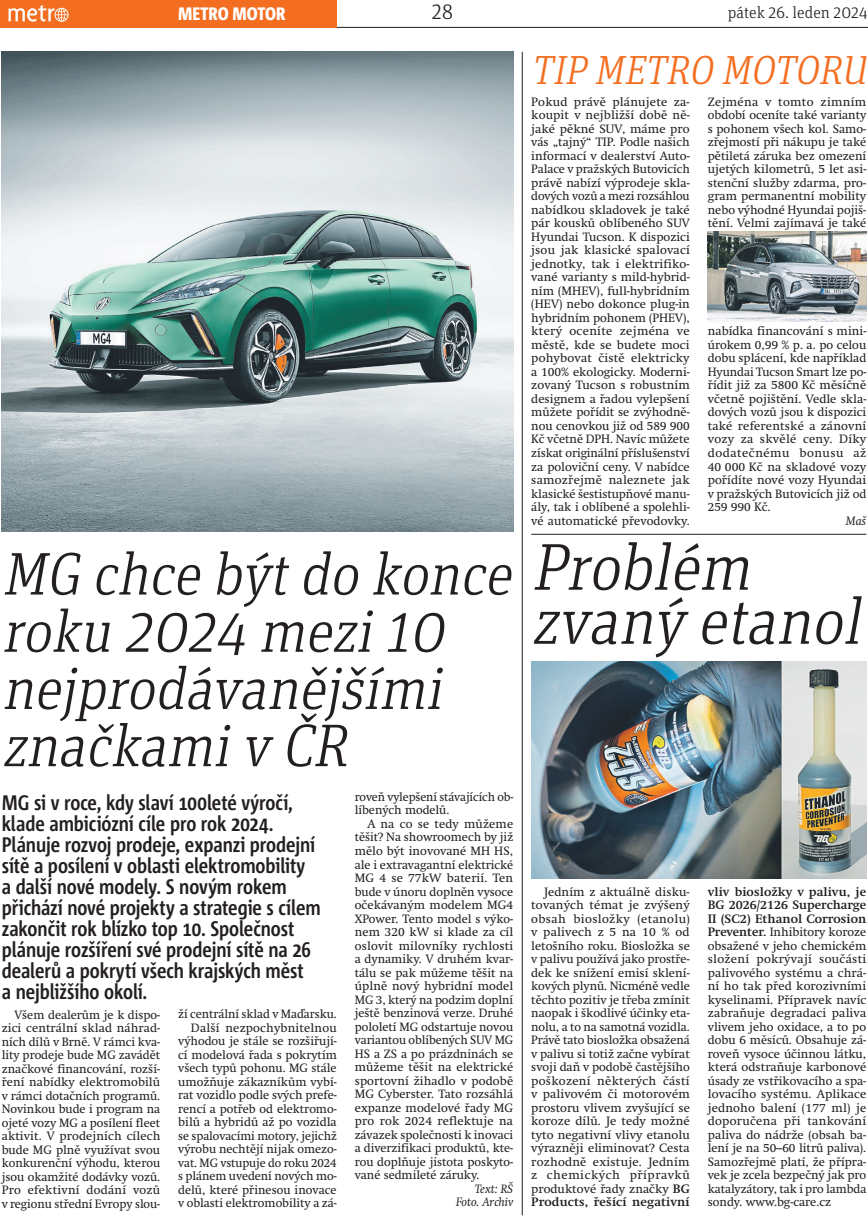
<style>
.page{position:relative;width:868px;height:1217px;background:#fff}
.page>*{position:absolute;margin:0;border:0;box-sizing:border-box;transform-origin:0 0}
.t1{font:italic 300 66.15px/54px "Unit Slab Pro";color:#231f20}
.t2{font:italic 300 60.15px/57.2px "Unit Slab Pro";color:#231f20}
.t3{font:italic 300 40.65px "Unit Slab Pro";color:#f36e21}
.t4{font:700 21px/21px "Corpid Cd OT";letter-spacing:-.005em;color:#231f20}
.t5{font:300 21px "Unit Slab Pro";color:#231f20}
.t6{font:800 18px "Corpid Cd OT";color:#fff}
.t7{font:300 16.5px "Unit Slab Pro";color:#231f20}
.t8{font:12px/13.5px "Metro Swift";color:#231f20;text-align:justify}
.t9{font:italic 12px/13.5px "Metro Swift";color:#231f20;text-align:right}
.s1{font-weight:700}
</style>
<div class="page">
<hr style="left:0;top:27px;width:867px;height:1px;background:#231f20">
<div style="left:0;top:0;width:337px;height:27px;background:#f36e21"></div>
<svg style="left:9px;top:5px;width:60px;height:17px"></svg>
<hr style="left:522px;top:52px;width:1px;height:1162px;background:#231f20">
<hr style="left:531px;top:534px;width:335px;height:1px;background:#231f20">
<img style="left:2px;top:52px;width:511px;height:479px">
<img style="left:531px;top:661px;width:335px;height:217px">
<img style="left:707px;top:231px;width:159px;height:90px">
<h3 class="t6" style="left:178px;top:3px;width:98px">METRO MOTor</h3>
<h3 class="t5" style="left:431px;top:-2px;width:23px">28</h3>
<h3 class="t7" style="left:727px;top:2px;width:141px">pátek 26. leden 2024</h3>
<h2 class="t2" style="left:2px;top:543px;width:523px">MG chce býtdo konce roku 2024 mezi10 nejprodávanějšími značkamiv ČR</h2>
<p class="t4" style="left:2px;top:791px;width:320px">MG si v roce, kdy slaví 100leté výročí, klade ambiciózní cíle pro rok 2024.<br>Plánuje rozvoj prodeje, expanzi prodejní sítě a posílení v oblasti elektromobility<br>a další nové modely. S novým rokem přichází nové projekty a strategie s cílem zakončit rok blízko top 10. Společnost plánuje rozšíření své prodejní sítě na 26 dealerů a pokrytí všech krajských měst<br>a nejbližšího okolí.</p>
<p class="t8" style="left:355px;top:790px;width:160px">roveň vylepšení stávajících ob&shy;líbených modelů.</p>
<p class="t8" style="left:355px;top:817px;width:160px;text-indent:13px">A na co se tedy můžeme těšit? Na showroomech by již mělo být inovované MH HS, ale i extravagantní elektrické MG 4 se 77kW baterií. Ten bude v únoru doplněn vysoce očekávaným modelem MG4<br>XPower. Tento model s výko&shy;nem 320 kW si klade za cíl oslovit milovníky rychlosti a dynamiky. V druhém kvar&shy;tálu se pak můžeme těšit na úplně nový hybridní model MG 3, který na podzim doplní ještě benzinová verze. Druhé pololetí MG odstartuje novou variantou oblíbených SUV MG HS a ZS a po prázdninách se můžeme těšit na elektrické sportovní žihadlo v podobě MG Cyberster. Tato rozsáhlá expanze modelové řady MG pro rok 2024 reflektuje na závazek společnosti k inovaci a diverzifikaci produktů, kte&shy;rou doplňuje jistota poskyto&shy;vané sedmileté záruky.</p>
<p class="t9" style="left:456px;top:1181px;width:59px">Text: RŠ<br>Foto. Archiv</p>
<p class="t8" style="left:2px;top:1007px;width:160px;text-indent:13px">Všem dealerům je k dispo&shy;zici centrální sklad náhrad&shy;ních dílů v Brně. V rámci kva&shy;lity prodeje bude MG zavádět značkové financování, rozší&shy;ření nabídky elektromobilů v rámci dotačních programů.<br>Novinkou bude i program na ojeté vozy MG a posílení fleet aktivit. V prodejních cílech bude MG plně využívat svou konkurenční výhodu, kterou jsou okamžité dodávky vozů.<br>Pro efektivní dodání vozů v regionu střední Evropy slou-</p>
<p class="t8" style="left:178px;top:1007px;width:160px;text-align:right">ží centrální sklad v Maďarsku.<br>Další nezpochybnitelnou výhodou je stále se rozšiřují&shy;cí modelová řada s pokrytím všech typů pohonu. MG stále umožňuje zákazníkům vybí&shy;rat vozidlo podle svých prefe&shy;rencí a potřeb od elektromo&shy;bilů a hybridů až po vozidla se spalovacími motory, jejichž výrobu nechtějí nijak omezo&shy;vat. MG vstupuje do roku 2024 s plánem uvedení nových mo&shy;delů, které přinesou inovace v oblasti elektromobility a zá-</p>
<h3 class="t3" style="left:531px;top:44px;width:345px">TIP METRO MOTORU</h3>
<p class="t8" style="left:531px;top:95px;width:160px">Pokud právě plánujete za&shy;koupit v nejbližší době ně&shy;jaké pěkné SUV, máme pro vás „tajný“ TIP. Podle našich informací v dealerství Auto-Palace v pražských Butovicích právě nabízí výprodeje skla&shy;dových vozů a mezi rozsáhlou nabídkou skladovek je také pár kousků oblíbeného SUV Hyundai Tucson. K dispozici jsou jak klasické spalovací jednotky, tak i elektrifiko&shy;vané varianty s mild-hybrid&shy;ním (MHEV), full-hybridním (HEV) nebo dokonce plug-in hybridním pohonem (PHEV), který oceníte zejména ve městě, kde se budete moci pohybovat čistě elektricky a 100% ekologicky. Moderni&shy;zovaný Tucson s robustním designem a řadou vylepšení můžete pořídit se zvýhodně&shy;nou cenovkou již od 589 900<br>Kč včetně DPH. Navíc můžete získat originální příslušenství za poloviční ceny. V nabídce samozřejmě naleznete jak klasické šestistupňové manu&shy;ály, tak i oblíbené a spolehli&shy;vé automatické převodovky.</p>
<p class="t8" style="left:707px;top:95px;width:160px">Zejména v tomto zimním období oceníte také varianty s pohonem všech kol. Samo&shy;zřejmostí při nákupu je také pětiletá záruka bez omezení ujetých kilometrů, 5 let asi&shy;stenční služby zdarma, pro&shy;gram permanentní mobility nebo výhodné Hyundai pojiš&shy;tění. Velmi zajímavá je také</p>
<p class="t8" style="left:707px;top:324px;width:160px">nabídka financování s mini&shy;úrokem 0,99 % p. a. po celou dobu splácení, kde například Hyundai Tucson Smart lze po&shy;řídit již za 5800 Kč měsíčně včetně pojištění. Vedle skla&shy;dových vozů jsou k dispozici také referentské a zánovní vozy za skvělé ceny. Díky dodatečnému bonusu až 40 000 Kč na skladové vozy pořídíte nové vozy Hyundai v pražských Butovicích již od 259 990 Kč.</p>
<p class="t9" style="left:845px;top:513px;width:22px">Maš</p>
<h1 class="t1" style="left:531px;top:537px;width:344px">Problém zvaný etanol</h1>
<p class="t8" style="left:531px;top:884px;width:160px;text-indent:13px">Jedním z aktuálně disku&shy;tovaných témat je zvýšený obsah biosložky (etanolu) v palivech z 5 na 10 % od letošního roku. Biosložka se v palivu používá jako prostře&shy;dek ke snížení emisí sklení&shy;kových plynů. Nicméně vedle těchto pozitiv je třeba zmínit naopak i škodlivé účinky eta&shy;nolu, a to na samotná vozidla.<br>Právě tato biosložka obsažená v palivu si totiž začne vybírat svoji daň v podobě častějšího poškození některých částí v palivovém či motorovém prostoru vlivem zvyšující se koroze dílů. Je tedy možné tyto negativní vlivy etanolu výrazněji eliminovat? Cesta rozhodně existuje. Jedním z chemických přípravků produktové řady značky <span class="s1">BG Products, řešící negativní</span></p>
<p class="t8" style="left:707px;top:884px;width:160px"><span class="s1">vliv biosložky v palivu, je BG 2026/2126 Supercharge II (SC2) Ethanol Corrosion Preventer.</span> Inhibitory koroze obsažené v jeho chemickém složení pokrývají součásti palivového systému a chrá&shy;ní ho tak před korozivními kyselinami. Přípravek navíc zabraňuje degradaci paliva vlivem jeho oxidace, a to po dobu 6 měsíců. Obsahuje zá&shy;roveň vysoce účinnou látku, která odstraňuje karbonové úsady ze vstřikovacího a spa&shy;lovacího systému. Aplikace jednoho balení (177 ml) je doporučena při tankování paliva do nádrže (obsah ba&shy;lení je na 50–60 litrů paliva).<br>Samozřejmě platí, že přípra&shy;vek je zcela bezpečný jak pro katalyzátory, tak i pro lambda sondy. www.bg-care.cz</p>
</div>
